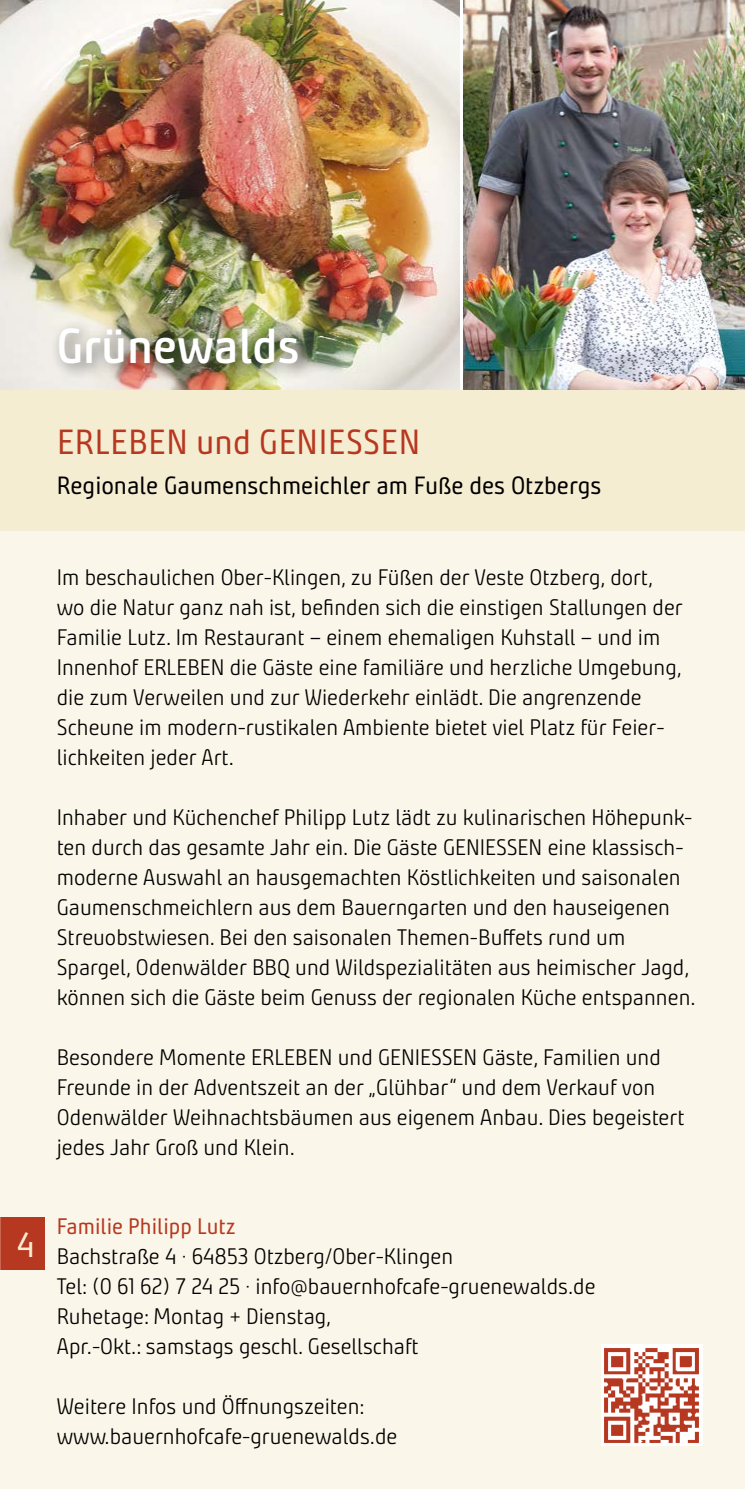
<style>
.page{position:relative;width:745px;height:1489px;background:#fff}
.page>*{position:absolute;margin:0;border:0;box-sizing:border-box;transform-origin:0 0}
.t1{font:700 49.25px "Bunday Clean Se";color:#fff}
.t2{font:35px "Bunday Clean";letter-spacing:.02em;color:#b73820}
.t3{font:35px "Bunday Clean";color:#f5edd2}
.t4{font:25px "Bunday Clean";color:#000}
.t5{font:22.5px/30px "Bunday Clean Se Ligh";color:#000}
.t6{font:22.5px "Bunday Clean";color:#b73820}
</style>
<div class="page">
<img style="left:463px;top:0;width:281px;height:390px">
<div style="left:0;top:390px;width:744px;height:141px;background:#f5edd2"></div>
<div style="left:0;top:531px;width:744px;height:957px;background:#faf6e9"></div>
<div style="left:0;top:1216px;width:45px;height:53px;background:#b73820"></div>
<img style="left:1px;top:0;width:458px;height:390px">
<div style="left:50px;top:319px;width:265px;height:63px;background:#000;opacity:.55"></div>
<img style="left:601px;top:1344px;width:101px;height:101px">
<img style="left:0;top:0;width:1px;height:390px">
<h1 class="t1" style="left:57px;top:313px;width:244px">Grünewalds</h1>
<h2 class="t2" style="left:57px;top:420px;width:364px">ERLEBEN und GENIESSEN</h2>
<p class="t4" style="left:57px;top:470px;width:546px">Regionale Gaumenschmeichler am Fuße des Otzbergs</p>
<h2 class="t3" style="left:17px;top:1222px;width:19px">4</h2>
<p class="t5" style="left:57px;top:562px;width:627px">Im beschaulichen Ober-Klingen, zu Füßen der Veste Otzberg, dort, wo die Natur ganz nah ist, befinden sich die einstigen Stallungen der Familie Lutz. Im Restaurant – einem ehemaligen Kuhstall – und im Innenhof ERLEBEN die Gäste eine familiäre und herzliche Umgebung, die zum Verweilen und zur Wiederkehr einlädt. Die angrenzende Scheune im modern-rustikalen Ambiente bietet viel Platz für Feier&shy;lichkeiten jeder Art.</p>
<p class="t5" style="left:57px;top:802px;width:640px">Inhaber und Küchenchef Philipp Lutz lädt zu kulinarischen Höhepunk&shy;ten durch das gesamte Jahr ein. Die Gäste GENIESSEN eine klassisch&shy;moderne Auswahl an hausgemachten Köstlichkeiten und saisonalen Gaumenschmeichlern aus dem Bauerngarten und den hauseigenen Streuobstwiesen. Bei den saisonalen Themen-Buffets rund um Spargel, Odenwälder BBQ und Wildspezialitäten aus heimischer Jagd, können sich die Gäste beim Genuss der regionalen Küche entspannen.</p>
<p class="t5" style="left:57px;top:1042px;width:628px">Besondere Momente ERLEBEN und GENIESSEN Gäste, Familien und Freunde in der Adventszeit an der „Glühbar“ und dem Verkauf von Odenwälder Weihnachtsbäumen aus eigenem Anbau. Dies begeistert jedes Jahr Groß und Klein.</p>
<p class="t6" style="left:57px;top:1211px;width:180px">Familie Philipp Lutz</p>
<p class="t5" style="left:57px;top:1240px;width:540px">Bachstraße 4 · 64853 Otzberg/Ober-Klingen<br>Tel: (0 61 62) 7 24 25 · info@bauernhofcafe-gruenewalds.de Ruhetage: Montag + Dienstag,<br>Apr.-Okt.: samstags geschl. Gesellschaft</p>
<p class="t5" style="left:57px;top:1390px;width:342px">Weitere Infos und Öffnungszeiten: www.bauernhofcafe-gruenewalds.de</p>
</div>
